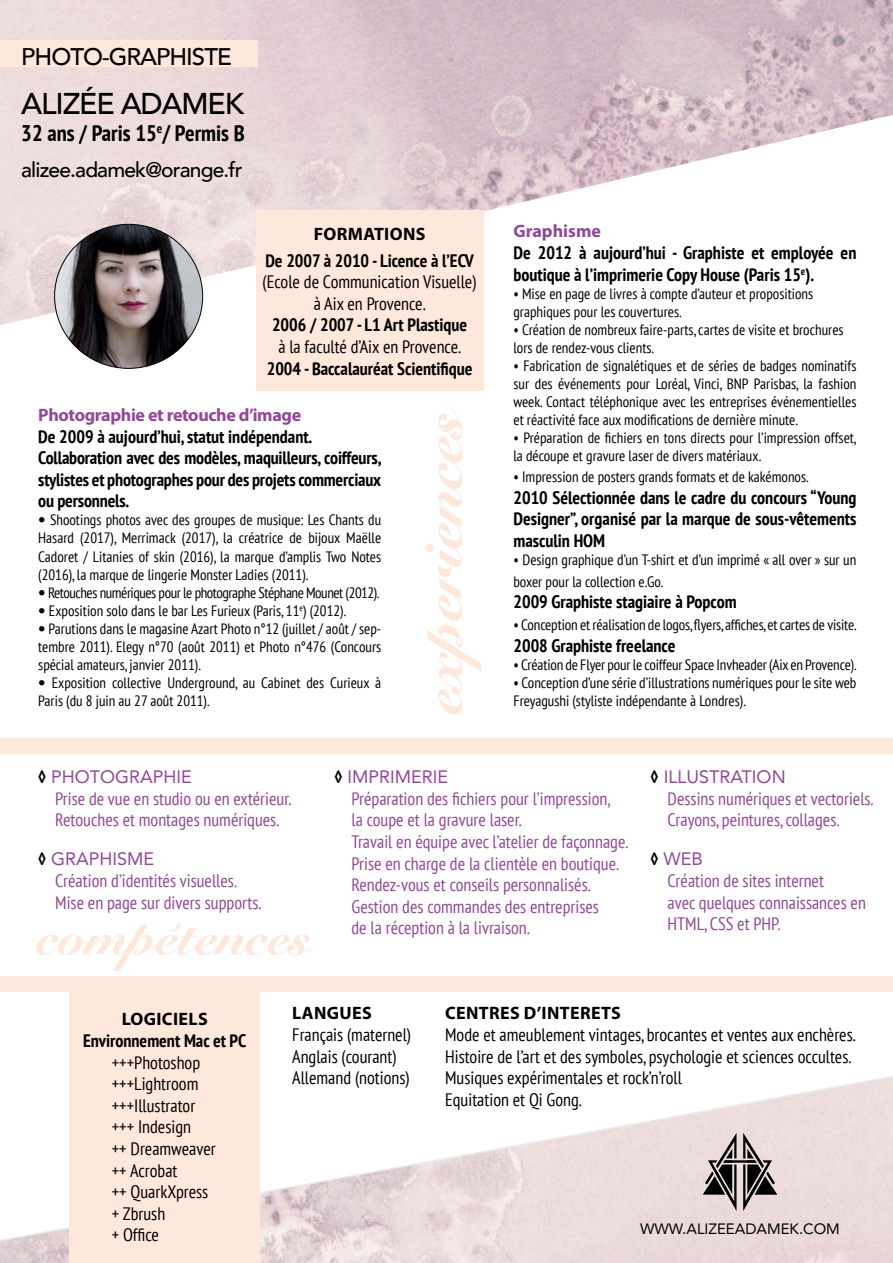
<style>
.page{position:relative;width:893px;height:1263px;background:#fff}
.page>*{position:absolute;margin:0;border:0;box-sizing:border-box;transform-origin:0 0}
.t1{font:500 30px "Avenir";letter-spacing:-.04em;color:#000}
.t2{font:500 24px "Avenir";letter-spacing:-.04em;color:#000}
.t3{font:700 condensed 22.5px "PT Sans";color:#000}
.t4{font:500 21px "Avenir";letter-spacing:-.04em;color:#000}
.t5{font:700 condensed 18px/21.6px "PT Sans";color:#000}
.t6{font:condensed 18px/21.6px "PT Sans";color:#914798}
.t7{font:condensed 18px/21.6px "PT Sans";color:#000}
.t8{font:18px "Avenir";color:#914798}
.t9{font:700 18px "Myriad Pro";letter-spacing:.02em;color:#000}
.t10{font:700 18px "Myriad Pro";letter-spacing:-.02em;color:#914798}
.t11{font:700 18px "Myriad Pro";color:#914798}
.t12{font:condensed 15px/18px "PT Sans";color:#000}
.t13{font:condensed 15px "PT Sans";letter-spacing:-.03em;color:#000}
.t14{font:15px "Avenir";color:#000}
.s1{font-family:"Avenir";font-weight:500;font-stretch:normal}
.s2{font-family:"PT Sans";font-weight:700;font-stretch:condensed;color:#000}
</style>
<div class="page">
<svg style="left:0;top:1076px;width:893px;height:187px"></svg>
<img style="left:0;top:0;width:893px;height:332px">
<div style="left:0;top:976px;width:893px;height:16px;background:#fee7db"></div>
<div style="left:0;top:739px;width:893px;height:15px;background:#fee7db"></div>
<div style="left:256px;top:210px;width:227px;height:181px;background:#fee7db"></div>
<div style="left:69px;top:990px;width:191px;height:273px;background:#fee7db"></div>
<img style="left:55px;top:224px;width:148px;height:144px">
<svg style="left:425px;top:405px;width:56px;height:310px"></svg>
<svg style="left:36px;top:923px;width:281px;height:48px"></svg>
<svg style="left:703px;top:1127px;width:74px;height:91px"></svg>
<div style="left:0;top:41px;width:257px;height:26px;background:#fee7db"></div>
<h2 class="t2" style="left:21px;top:36px;width:212px">Photo-graphiste</h2>
<h1 class="t1" style="left:21px;top:77px;width:224px">Alizée Adamek</h1>
<h3 class="t3" style="left:21px;top:118px;width:225px">32 ans / Paris 15<sup>e</sup>/ Permis B</h3>
<h3 class="t4" style="left:21px;top:151px;width:223px">alizee.adamek@orange.fr</h3>
<p class="t9" style="left:314px;top:222px;width:101px">Formations</p>
<p class="t5" style="left:265px;top:249px;width:210px">De 2007 à 2010 - Licence à l’ECV</p>
<p class="t7" style="left:263px;top:271px;width:215px;text-align:center">(Ecole de Communication Visuelle) à Aix en Provence.</p>
<p class="t5" style="left:272px;top:314px;width:197px">2006 / 2007 - L1 Art Plastique</p>
<p class="t7" style="left:278px;top:335px;width:184px">à la faculté d’Aix en Provence.</p>
<p class="t5" style="left:267px;top:357px;width:207px">2004 - Baccalauréat Scientifique</p>
<p class="t10" style="left:38px;top:403px;width:264px">Photographie et retouche d’image</p>
<p class="t5" style="left:38px;top:425px;width:344px">De 2009 à aujourd’hui, statut indépendant.<br>Collaboration avec des modèles, maquilleurs, coiffeurs, stylistes et photographes pour des projets commerciaux ou personnels.</p>
<p class="t12" style="left:38px;top:511px;width:344px;text-align:justify"><span class="s1">•</span> Shootings photos avec des groupes de musique: Les Chants du Hasard (2017), Merrimack (2017), la créatrice de bijoux Maëlle Cadoret / Litanies of skin (2016), la marque d’amplis Two Notes (2016), la marque de lingerie Monster Ladies (2011).</p>
<p class="t13" style="left:38px;top:583px;width:342px"><span class="s1">•</span> Retouches numériques pour le photographe Stéphane Mounet (2012).</p>
<p class="t12" style="left:38px;top:601px;width:309px"><span class="s1">•</span> Exposition solo dans le bar Les Furieux (Paris, 11<sup>e</sup>) (2012).</p>
<p class="t12" style="left:38px;top:619px;width:344px;text-align:justify"><span class="s1">•</span> Parutions dans le magasine Azart Photo n°12 (juillet / août / sep&shy;tembre 2011). Elegy n°70 (août 2011) et Photo n°476 (Concours spécial amateurs, janvier 2011).</p>
<p class="t12" style="left:38px;top:673px;width:344px"><span class="s1">•</span> Exposition collective Underground, au Cabinet des Curieux à<br>Paris (du 8 juin au 27 août 2011).</p>
<p class="t11" style="left:513px;top:220px;width:89px">Graphisme</p>
<p class="t5" style="left:513px;top:242px;width:344px">De 2012 à aujourd’hui - Graphiste et employée en boutique à l’imprimerie Copy House (Paris 15<sup>e</sup>).</p>
<p class="t12" style="left:513px;top:284px;width:301px">• Mise en page de livres à compte d’auteur et propositions graphiques pour les couvertures.</p>
<p class="t12" style="left:513px;top:320px;width:332px">• Création de nombreux faire-parts, cartes de visite et brochures lors de rendez-vous clients.</p>
<p class="t12" style="left:513px;top:356px;width:344px;text-align:justify">• Fabrication de signalétiques et de séries de badges nominatifs sur des événements pour Loréal, Vinci, BNP Parisbas, la fashion week. Contact téléphonique avec les entreprises événementielles et réactivité face aux modifications de dernière minute.</p>
<p class="t12" style="left:513px;top:428px;width:344px">• Préparation de fichiers en tons directs pour l’impression offset, la découpe et gravure laser de divers matériaux.</p>
<p class="t12" style="left:513px;top:468px;width:297px">• Impression de posters grands formats et de kakémonos.</p>
<p class="t5" style="left:513px;top:486px;width:344px;text-align:justify">2010 Sélectionnée dans le cadre du concours “Young Designer”, organisé par la marque de sous-vêtements masculin HOM</p>
<p class="t12" style="left:513px;top:549px;width:344px;line-height:21.6px">• Design graphique d’un T-shirt et d’un imprimé « all over » sur un boxer pour la collection e.Go.</p>
<p class="t5" style="left:513px;top:591px;width:225px">2009 Graphiste stagiaire à Popcom</p>
<p class="t12" style="left:513px;top:615px;width:344px">• Conception et réalisation de logos, flyers, affiches, et cartes de visite.</p>
<p class="t5" style="left:513px;top:634px;width:163px">2008 Graphiste freelance</p>
<p class="t12" style="left:513px;top:655px;width:344px">• Création de Flyer pour le coiffeur Space Invheader (Aix en Provence).</p>
<p class="t12" style="left:513px;top:673px;width:344px">• Conception d’une série d’illustrations numériques pour le site web<br>Freyagushi (styliste indépendante à Londres).</p>
<p class="t8" style="left:38px;top:762px;width:155px"><span class="s2">◊</span> PHOTOGRAPHIE</p>
<p class="t6" style="left:55px;top:787px;width:237px">Prise de vue en studio ou en extérieur.<br>Retouches et montages numériques.</p>
<p class="t8" style="left:38px;top:845px;width:118px"><span class="s2">◊</span> GRAPHISME</p>
<p class="t6" style="left:55px;top:869px;width:208px">Création d’identités visuelles.<br>Mise en page sur divers supports.</p>
<p class="t8" style="left:334px;top:762px;width:115px"><span class="s2">◊</span> IMPRIMERIE</p>
<p class="t6" style="left:352px;top:787px;width:278px">Préparation des fichiers pour l’impression,<br>la coupe et la gravure laser.<br>Travail en équipe avec l’atelier de façonnage.<br>Prise en charge de la clientèle en boutique.<br>Rendez-vous et conseils personnalisés.<br>Gestion des commandes des entreprises<br>de la réception à la livraison.</p>
<p class="t8" style="left:651px;top:762px;width:137px"><span class="s2">◊</span> ILLUSTRATION</p>
<p class="t6" style="left:668px;top:787px;width:207px">Dessins numériques et vectoriels.<br>Crayons, peintures, collages.</p>
<p class="t8" style="left:651px;top:845px;width:54px"><span class="s2">◊</span> WEB</p>
<p class="t6" style="left:668px;top:869px;width:200px">Création de sites internet<br>avec quelques connaissances en<br>HTML, CSS et PHP.</p>
<p class="t9" style="left:122px;top:1008px;width:88px">LOGICIELS</p>
<p class="t5" style="left:83px;top:1029px;width:165px">Environnement Mac et PC</p>
<p class="t7" style="left:112px;top:1051px;width:105px">+++Photoshop +++Lightroom +++Illustrator +++ Indesign<br>++ Dreamweaver ++ Acrobat<br>++ QuarkXpress + Zbrush<br>+ Office</p>
<p class="t9" style="left:292px;top:1002px;width:81px">LANGUES</p>
<p class="t7" style="left:292px;top:1023px;width:120px">Français (maternel)<br>Anglais (courant)<br>Allemand (notions)</p>
<p class="t9" style="left:445px;top:1002px;width:114px">CENTRES D’interets</p>
<p class="t7" style="left:445px;top:1023px;width:412px">Mode et ameublement vintages, brocantes et ventes aux enchères.<br>Histoire de l’art et des symboles, psychologie et sciences occultes.<br>Musiques expérimentales et rock’n’roll<br>Equitation et Qi Gong.</p>
<p class="t14" style="left:640px;top:1216px;width:16px">WWW</p>
<p class="t14" style="left:682px;top:1216px;width:45px">.ALIZEEA</p>
<p class="t14" style="left:745px;top:1216px;width:23px">DAME</p>
<p class="t14" style="left:790px;top:1216px;width:38px">K.COM</p>
</div>
